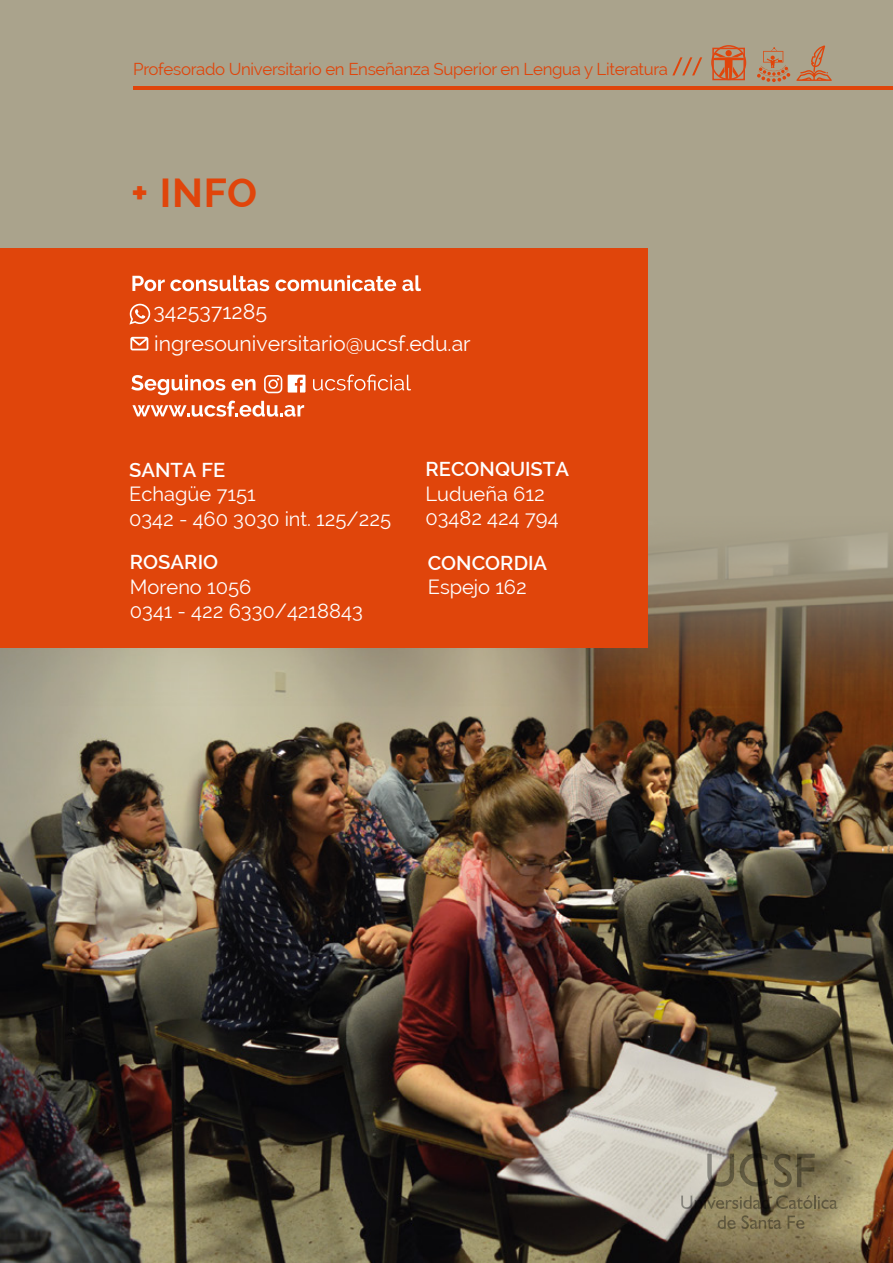
<style>
.page{position:relative;width:893px;height:1263px;background:#fff}
.page>*{position:absolute;margin:0;border:0;box-sizing:border-box;transform-origin:0 0}
.t1{font:700 40.5px "Raleway";color:#e0450b}
.t2{font:21.3px "Raleway";color:#fff}
.t3{font:20.1px/24.2px "Raleway";color:#fff}
.t4{font:600 20.1px "Raleway";color:#fff}
.t5{font:16.8px "Raleway";letter-spacing:-.02em;color:#e0450b}
</style>
<div class="page">
<div style="left:0;top:0;width:893px;height:957px;background:#aaa38c"></div>
<img style="left:0;top:538px;width:893px;height:725px">
<svg style="left:707px;top:1154px;width:27px;height:32px"></svg>
<svg style="left:740px;top:1153px;width:28px;height:34px"></svg>
<svg style="left:774px;top:1154px;width:41px;height:33px"></svg>
<svg style="left:681px;top:1195px;width:88px;height:14px"></svg>
<svg style="left:776px;top:1195px;width:61px;height:14px"></svg>
<svg style="left:718px;top:1215px;width:63px;height:14px"></svg>
<svg style="left:788px;top:1215px;width:16px;height:14px"></svg>
<hr style="left:134px;top:87px;width:759px;height:3px;background:#e0450b">
<svg style="left:672px;top:57px;width:30px;height:18px"></svg>
<svg style="left:757px;top:47px;width:33px;height:35px"></svg>
<svg style="left:715px;top:52px;width:27px;height:25px"></svg>
<div style="left:712px;top:48px;width:33px;height:32px;border:2px solid #e04612"></div>
<div style="left:711px;top:45px;width:35px;height:35px;border:2px solid #e04612;border-radius:50%"></div>
<svg style="left:796px;top:46px;width:36px;height:35px"></svg>
<div style="left:0;top:249px;width:648px;height:399px;background:#e0450b"></div>
<svg style="left:132px;top:275px;width:137px;height:16px"></svg>
<svg style="left:275px;top:275px;width:121px;height:16px"></svg>
<svg style="left:402px;top:275px;width:19px;height:16px"></svg>
<svg style="left:130px;top:337px;width:18px;height:13px"></svg>
<svg style="left:129px;top:304px;width:21px;height:21px"></svg>
<svg style="left:131px;top:375px;width:94px;height:20px"></svg>
<svg style="left:232px;top:379px;width:24px;height:12px"></svg>
<svg style="left:313px;top:374px;width:98px;height:17px"></svg>
<svg style="left:264px;top:375px;width:18px;height:18px"></svg>
<svg style="left:288px;top:375px;width:17px;height:17px"></svg>
<svg style="left:132px;top:401px;width:172px;height:16px"></svg>
<p class="t5" style="left:133px;top:60px;width:536px">Profesorado Universitario en Enseñanza Superior en Lengua y Literatura</p>
<h1 class="t1" style="left:131px;top:169px;width:127px">+ INFO</h1>
<p class="t2" style="left:154px;top:299px;width:115px">3425371285</p>
<p class="t2" style="left:154px;top:331px;width:318px">ingresouniversitario@ucsf.edu.ar</p>
<p class="t4" style="left:129px;top:459px;width:98px">SANTA FE</p>
<p class="t3" style="left:129px;top:482px;width:264px">Echagüe 7151<br>0342 - 460 3030 int. 125/225</p>
<p class="t4" style="left:130px;top:551px;width:90px">ROSARIO</p>
<p class="t3" style="left:130px;top:574px;width:234px">Moreno 1056<br>0341 - 422 6330/4218843</p>
<p class="t4" style="left:425px;top:458px;width:145px">RECONQUISTA</p>
<p class="t3" style="left:425px;top:481px;width:135px">Ludueña 612<br>03482 424 794</p>
<p class="t4" style="left:428px;top:552px;width:121px">CONCORDIA</p>
<p class="t3" style="left:428px;top:575px;width:101px">Espejo 162</p>
</div>
